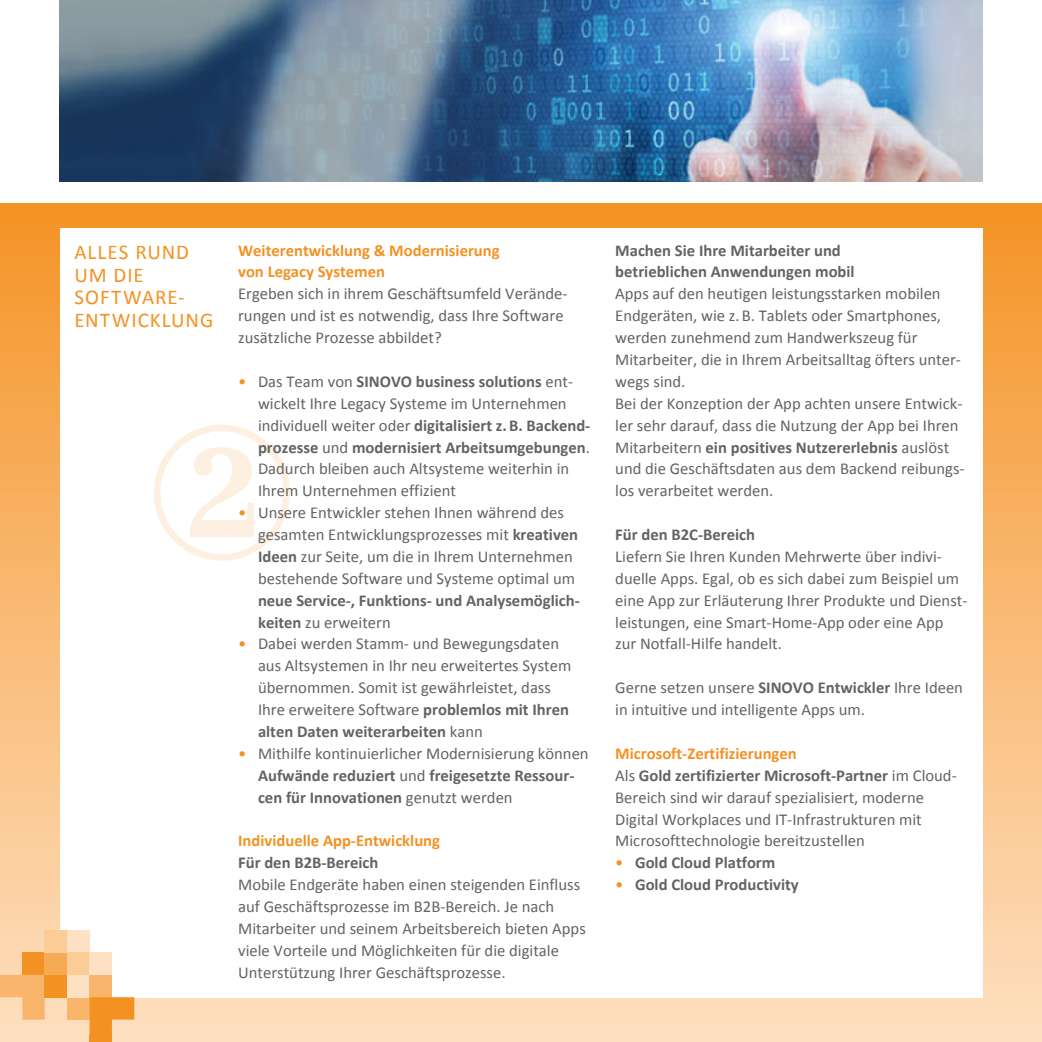
<style>
.page{position:relative;width:1042px;height:1042px;background:#fff}
.page>*{position:absolute;margin:0;border:0;box-sizing:border-box;transform-origin:0 0}
.t1{font:21px/22.8px "Calibri";letter-spacing:.045em;color:#f39223}
.t2{font:16.62px/21.9px "Calibri";color:#636362}
.t3{font:700 16.62px/21.9px "Calibri";color:#636362}
.t4{font:700 16.62px/21.9px "Calibri";color:#f39223}
.s1{color:#f39223}
.s2{font-weight:700}
.s3{font-weight:400}
.s4{font-weight:700;color:#f39223}
.s5{font-weight:400;color:#f39223}
</style>
<div class="page">
<div style="left:0;top:203px;width:1042px;height:839px;background:linear-gradient(to bottom,#f4952a,#fee1c3)"></div>
<div style="left:60px;top:228px;width:922px;height:769px;background:#fff"></div>
<svg style="left:154px;top:425px;width:136px;height:136px"></svg>
<img style="left:60px;top:0;width:922px;height:182px">
<div style="left:67px;top:997px;width:23px;height:22px;background:#f9b56b"></div>
<div style="left:22px;top:952px;width:23px;height:23px;background:#f39223"></div>
<div style="left:45px;top:952px;width:22px;height:23px;background:#f7aa54"></div>
<div style="left:45px;top:930px;width:22px;height:22px;background:#fccc97"></div>
<div style="left:67px;top:930px;width:23px;height:22px;background:#fee1c2"></div>
<div style="left:67px;top:952px;width:23px;height:23px;background:#fccc97"></div>
<div style="left:90px;top:952px;width:22px;height:23px;background:#fee1c2"></div>
<svg style="left:0;top:975px;width:45px;height:44px;background:#f9be7d"></svg>
<div style="left:45px;top:975px;width:22px;height:22px;background:#f39223"></div>
<div style="left:67px;top:975px;width:23px;height:22px;background:#fee1c2"></div>
<div style="left:90px;top:975px;width:22px;height:22px;background:#f9b56b"></div>
<svg style="left:89px;top:997px;width:45px;height:45px;background:#f5a54a"></svg>
<p class="t1" style="left:74px;top:241px;width:140px">ALLES RUND<br>UM DIE<br>SOFTWARE-<br>ENTWICKLUNG</p>
<p class="t4" style="left:238px;top:239px;width:263px">Weiterentwicklung &amp; Modernisierung von Legacy Systemen</p>
<p class="t2" style="left:238px;top:283px;width:331px">Ergeben sich in ihrem Geschäftsumfeld Verände&shy;rungen und ist es notwendig, dass Ihre Software zusätzliche Prozesse abbildet?</p>
<p class="t2" style="left:258px;top:371px;width:334px;text-indent:-20px"><span class="s1">•</span> Das Team von <span class="s2">SINOVO business solutions</span> ent&shy;wickelt Ihre Legacy Systeme im Unternehmen individuell weiter oder <span class="s2">digitalisiert z. B. Backend&shy;prozesse</span> und <span class="s2">modernisiert Arbeitsumgebungen</span>.<br>Dadurch bleiben auch Altsysteme weiterhin in Ihrem Unternehmen effizient</p>
<p class="t2" style="left:258px;top:502px;width:322px;text-indent:-20px"><span class="s1">•</span> Unsere Entwickler stehen Ihnen während des gesamten Entwicklungsprozesses mit <span class="s2">kreativen Ideen</span> zur Seite, um die in Ihrem Unternehmen bestehende Software und Systeme optimal um</p>
<p class="t3" style="left:258px;top:589px;width:323px">neue Service-, Funktions- und Analysemöglich&shy;keiten <span class="s3">zu erweitern</span></p>
<p class="t2" style="left:258px;top:633px;width:315px;text-indent:-20px"><span class="s1">•</span> Dabei werden Stamm- und Bewegungsdaten aus Altsystemen in Ihr neu erweitertes System übernommen. Somit ist gewährleistet, dass Ihre erweitere Software <span class="s2">problemlos mit Ihren alten Daten weiterarbeiten</span> kann</p>
<p class="t2" style="left:258px;top:743px;width:332px;text-indent:-20px"><span class="s1">•</span> Mithilfe kontinuierlicher Modernisierung können<br><span class="s2">Aufwände reduziert</span> und <span class="s2">freigesetzte Ressour&shy;cen für Innovationen</span> genutzt werden</p>
<p class="t4" style="left:238px;top:830px;width:203px">Individuelle App-Entwicklung</p>
<p class="t3" style="left:238px;top:852px;width:142px">Für den B2B-Bereich</p>
<p class="t2" style="left:238px;top:874px;width:349px">Mobile Endgeräte haben einen steigenden Einfluss auf Geschäftsprozesse im B2B-Bereich. Je nach Mitarbeiter und seinem Arbeitsbereich bieten Apps viele Vorteile und Möglichkeiten für die digitale Unterstützung Ihrer Geschäftsprozesse.</p>
<p class="t3" style="left:615px;top:239px;width:241px">Machen Sie Ihre Mitarbeiter und betrieblichen Anwendungen mobil</p>
<p class="t2" style="left:615px;top:283px;width:351px">Apps auf den heutigen leistungsstarken mobilen Endgeräten, wie z. B. Tablets oder Smartphones, werden zunehmend zum Handwerkszeug für Mitarbeiter, die in Ihrem Arbeitsalltag öfters unter&shy;wegs sind.<br>Bei der Konzeption der App achten unsere Entwick&shy;ler sehr darauf, dass die Nutzung der App bei Ihren Mitarbeitern <span class="s2">ein positives Nutzererlebnis</span> auslöst und die Geschäftsdaten aus dem Backend reibungs&shy;los verarbeitet werden.</p>
<p class="t3" style="left:615px;top:524px;width:141px">Für den B2C-Bereich</p>
<p class="t2" style="left:615px;top:546px;width:354px">Liefern Sie Ihren Kunden Mehrwerte über indivi&shy;duelle Apps. Egal, ob es sich dabei zum Beispiel um eine App zur Erläuterung Ihrer Produkte und Dienst&shy;leistungen, eine Smart-Home-App oder eine App zur Notfall-Hilfe handelt.</p>
<p class="t2" style="left:615px;top:677px;width:349px">Gerne setzen unsere <span class="s2">SINOVO Entwickler</span> Ihre Ideen in intuitive und intelligente Apps um.</p>
<p class="t2" style="left:615px;top:743px;width:343px"><span class="s4">Microsoft-Zertifizierungen<br></span>Als <span class="s2">Gold zertifizierter Microsoft-Partner</span> im Cloud-Bereich sind wir darauf spezialisiert, moderne Digital Workplaces und IT-Infrastrukturen mit Microsofttechnologie bereitzustellen</p>
<p class="t3" style="left:615px;top:852px;width:162px"><span class="s5">•</span> Gold Cloud Platform</p>
<p class="t3" style="left:615px;top:874px;width:185px"><span class="s5">•</span> Gold Cloud Productivity</p>
</div>
